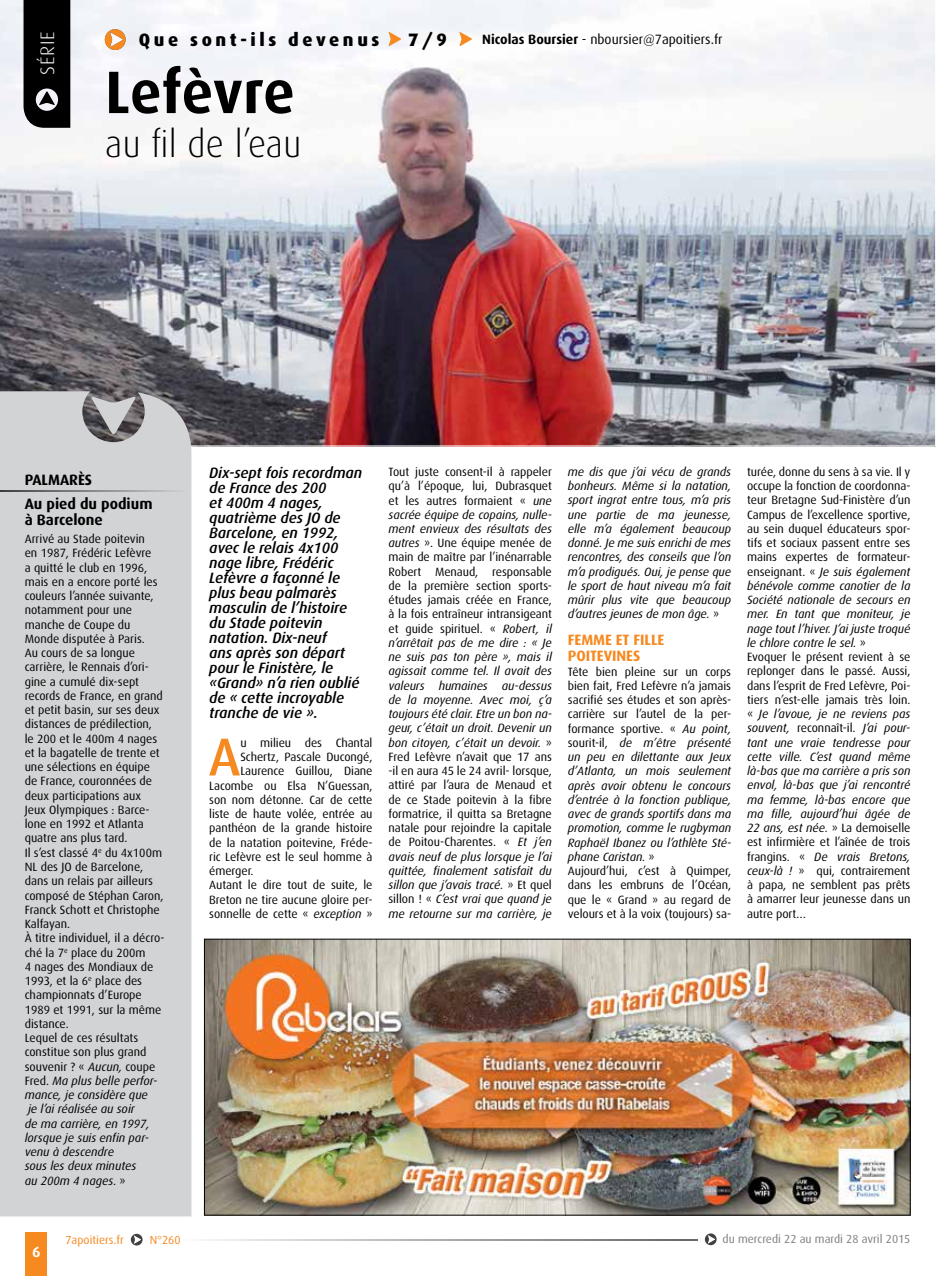
<style>
.page{position:relative;width:936px;height:1276px;background:#fff}
.page>*{position:absolute;margin:0;border:0;box-sizing:border-box;transform-origin:0 0}
.t1{font:700 60px "Dax";color:#000;scale:.95 1}
.t2{font:500 53.4px "Dax";color:#f6891f}
.t3{font:300 37.5px "Dax";letter-spacing:.01em;color:#000;scale:.95 1}
.t4{font:300 19.5px "Dax";color:#fff}
.t5{font:800 18px "Dax";letter-spacing:.2em;color:#000}
.t6{font:italic 500 15px/15px "Dax";letter-spacing:-.005em;color:#000}
.t7{font:700 15px/24px "Dax";color:#000}
.t8{font:700 15px "Dax";color:#f6891f}
.t9{font:700 15px "Dax";color:#fff}
.t10{font:13.5px "Dax";color:#000}
.t11{font:12px/14.2px "Dax";letter-spacing:-.005em;color:#000}
.t12{font:italic 12px/14.2px "Dax";letter-spacing:-.005em;color:#000;text-align:justify}
.t13{font:11.7px "Dax";color:#7c7e81}
.t14{font:11.7px "Dax";color:#f6891f}
.s1{font-weight:700}
.s2{font-style:italic}
.s3{font-style:normal}
</style>
<div class="page">
<div style="left:26px;top:1232px;width:21px;height:44px;background:#f6891f"></div>
<img style="left:206px;top:941px;width:702px;height:272px">
<img style="left:0;top:0;width:935px;height:446px">
<svg style="left:105px;top:29px;width:21px;height:21px"></svg>
<div style="left:0;top:391px;width:191px;height:825px;background:#d1d3d4"></div>
<svg style="left:24px;top:0;width:46px;height:128px;background:#0f0f0f"></svg>
<svg style="left:459px;top:32px;width:13px;height:14px"></svg>
<svg style="left:388px;top:32px;width:13px;height:14px"></svg>
<svg style="left:131px;top:1233px;width:12px;height:12px"></svg>
<svg style="left:704px;top:1233px;width:12px;height:12px"></svg>
<svg style="left:204px;top:1239px;width:493px;height:1px"></svg>
<svg style="left:0;top:490px;width:187px;height:1px"></svg>
<h3 class="t4" style="left:37px;top:74px;width:42px;rotate:-90deg">série</h3>
<h3 class="t5" style="left:139px;top:29px;width:242px">Que sont-ils devenus</h3>
<h3 class="t5" style="left:408px;top:29px;width:40px">7/9</h3>
<h1 class="t1" style="left:105px;top:58px;width:201px">Lefèvre</h1>
<h3 class="t3" style="left:105px;top:123px;width:208px">au fil de l’eau</h3>
<p class="t10" style="left:482px;top:31px;width:242px"><span class="s1">Nicolas Boursier</span> - nboursier@7apoitiers.fr</p>
<p class="t7" style="left:25px;top:467px;width:129px;text-indent:45px">rès<br>Au pied du podium</p>
<p class="t7" style="left:25px;top:508px;width:80px">à Barcelone</p>
<p class="t11" style="left:25px;top:532px;width:141px">Arrivé au Stade poitevin<br>en 1987, Frédéric Lefèvre<br>a quitté le club en 1996, mais en a encore porté les couleurs l’année suivante, notamment pour une manche de Coupe du<br>Monde disputée à Paris.<br>Au cours de sa longue carrière, le Rennais d’ori&shy;gine a cumulé dix-sept records de France, en grand et petit basin, sur ses deux distances de prédilection,<br>le 200 et le 400m 4 nages et la bagatelle de trente et une sélections en équipe de France, couronnées de deux participations aux<br>Jeux Olympiques : Barce&shy;lone en 1992 et Atlanta quatre ans plus tard.<br>Il s’est classé 4<sup>e</sup> du 4x100m<br>NL des JO de Barcelone, dans un relais par ailleurs composé de Stéphan Caron,<br>Franck Schott et Christophe<br>Kalfayan.<br>à titre individuel, il a décro&shy;ché la 7<sup>e</sup> place du 200m<br>4 nages des Mondiaux de<br>1993, et la 6<sup>e</sup> place des championnats d’Europe<br>1989 et 1991, sur la même distance.<br>Lequel de ces résultats constitue son plus grand souvenir ? « <span class="s2">Aucun,</span> coupe<br>Fred. <span class="s2">Ma plus belle perfor&shy;mance, je considère que<br>je l’ai réalisée au soir<br>de ma carrière, en 1997, lorsque je suis enfin par&shy;venu à descendre<br>sous les deux minutes<br>au 200m 4 nages</span>. »</p>
<p class="t7" style="left:25px;top:467px;width:10px">palma</p>
<p class="t6" style="left:209px;top:466px;width:154px">Dix-sept fois recordman de France des 200<br>et 400m 4 nages, quatrième des JO de<br>Barcelone, en 1992, avec le relais 4x100 nage libre, Frédéric<br>Lefèvre a façonné le plus beau palmarès masculin de l’histoire du Stade poitevin natation. Dix-neuf<br>ans après son départ pour le Finistère, le «Grand» n’a rien oublié de « cette incroyable tranche de vie ».</p>
<h2 class="t2" style="left:208px;top:727px;width:34px">A</h2>
<p class="t11" style="left:240px;top:736px;width:134px">u milieu des Chantal</p>
<p class="t11" style="left:240px;top:750px;width:134px">Schertz, Pascale Ducongé,</p>
<p class="t11" style="left:240px;top:764px;width:134px">Laurence Guillou, Diane</p>
<p class="t11" style="left:209px;top:778px;width:165px">Lacombe ou Elsa N’Guessan,</p>
<p class="t11" style="left:209px;top:793px;width:165px">son nom détonne. Car de cette</p>
<p class="t11" style="left:209px;top:807px;width:165px">liste de haute volée, entrée au</p>
<p class="t11" style="left:209px;top:821px;width:165px">panthéon de la grande histoire</p>
<p class="t11" style="left:209px;top:835px;width:165px">de la natation poitevine, Fréde-</p>
<p class="t11" style="left:209px;top:850px;width:165px">ric Lefèvre est le seul homme à</p>
<p class="t11" style="left:209px;top:864px;width:46px">émerger.</p>
<p class="t11" style="left:209px;top:878px;width:165px">Autant le dire tout de suite, le</p>
<p class="t11" style="left:209px;top:892px;width:165px">Breton ne tire aucune gloire per-</p>
<p class="t11" style="left:209px;top:906px;width:165px">sonnelle de cette « <span class="s2">exception</span> »</p>
<p class="t11" style="left:388px;top:465px;width:165px;text-align:justify">Tout juste consent-il à rappeler qu’à l’époque, lui, Dubrasquet et les autres formaient « <span class="s2">une sacrée équipe de copains, nulle&shy;ment envieux des résultats des autres</span> ». Une équipe menée de main de maître par l’inénarrable Robert Menaud, responsable de la première section sports&shy;études jamais créée en France, à la fois entraîneur intransigeant et guide spirituel. « <span class="s2">Robert, il n’arrêtait pas de me dire : « Je ne suis pas ton père », mais il agissait comme tel. Il avait des valeurs humaines au-dessus de la moyenne. Avec moi, ç’a toujours été clair. Etre un bon na&shy;geur, c’était un droit. Devenir un bon citoyen, c’était un devoir.</span> » Fred Lefèvre n’avait que 17 ans -il en aura 45 le 24 avril- lorsque, attiré par l’aura de Menaud et de ce Stade poitevin à la fibre formatrice, il quitta sa Bretagne natale pour rejoindre la capitale de Poitou-Charentes. « <span class="s2">Et j’en avais neuf de plus lorsque je l’ai quittée, finalement satisfait du sillon que j’avais tracé.</span> » Et quel sillon ! « <span class="s2">C’est vrai que quand je me retourne sur ma carrière, je</span></p>
<p class="t12" style="left:567px;top:465px;width:165px">me dis que j’ai vécu de grands bonheurs. Même si la natation, sport ingrat entre tous, m’a pris une partie de ma jeunesse, elle m’a également beaucoup donné. Je me suis enrichi de mes rencontres, des conseils que l’on m’a prodigués. Oui, je pense que le sport de haut niveau m’a fait mûrir plus vite que beaucoup d’autres jeunes de mon âge. <span class="s3">»</span></p>
<p class="t8" style="left:567px;top:631px;width:17px">Femme</p>
<p class="t8" style="left:616px;top:631px;width:25px">et fille</p>
<p class="t8" style="left:567px;top:648px;width:8px">poite</p>
<p class="t8" style="left:603px;top:648px;width:38px">vines</p>
<p class="t11" style="left:567px;top:664px;width:165px">Tête bien pleine sur un corps bien fait, Fred Lefèvre n’a jamais sacrifié ses études et son après&shy;carrière sur l’autel de la per&shy;formance sportive. « <span class="s2">Au point, </span>sourit-il, <span class="s2">de m’être présenté un peu en dilettante aux Jeux d’Atlanta, un mois seulement après avoir obtenu le concours d’entrée à la fonction publique, avec de grands sportifs dans ma promotion, comme le rugbyman<br>Raphaël Ibanez ou l’athlète Sté&shy;phane Caristan.</span> »<br>Aujourd’hui, c’est à Quimper, dans les embruns de l’Océan, que le « Grand » au regard de velours et à la voix (toujours) sa-</p>
<p class="t11" style="left:747px;top:465px;width:165px">turée, donne du sens à sa vie. Il y occupe la fonction de coordonna&shy;teur Bretagne Sud-Finistère d’un<br>Campus de l’excellence sportive, au sein duquel éducateurs spor&shy;tifs et sociaux passent entre ses mains expertes de formateur&shy;enseignant. « <span class="s2">Je suis également bénévole comme canotier de la<br>Société nationale de secours en mer. En tant que moniteur, je nage tout l’hiver. J’ai juste troqué le chlore contre le sel.</span> »<br>Evoquer le présent revient à se replonger dans le passé. Aussi, dans l’esprit de Fred Lefèvre, Poi&shy;tiers n’est-elle jamais très loin. « <span class="s2">Je l’avoue, je ne reviens pas souvent,</span> reconnaît-il. <span class="s2">J’ai pour&shy;tant une vraie tendresse pour cette ville. C’est quand même là-bas que ma carrière a pris son envol, là-bas que j’ai rencontré ma femme, là-bas encore que ma fille, aujourd’hui âgée de<br>22 ans, est née.</span> » La demoiselle est infirmière et l’aînée de trois frangins. « <span class="s2">De vrais Bretons, ceux-là !</span> » qui, contrairement à papa, ne semblent pas prêts à amarrer leur jeunesse dans un autre port…</p>
<p class="t9" style="left:32px;top:1243px;width:10px">6</p>
<p class="t14" style="left:65px;top:1233px;width:60px">7apoitiers.fr</p>
<p class="t14" style="left:150px;top:1233px;width:32px">N°260</p>
<p class="t13" style="left:722px;top:1232px;width:189px">du mercredi 22 au mardi 28 avril 2015</p>
</div>
